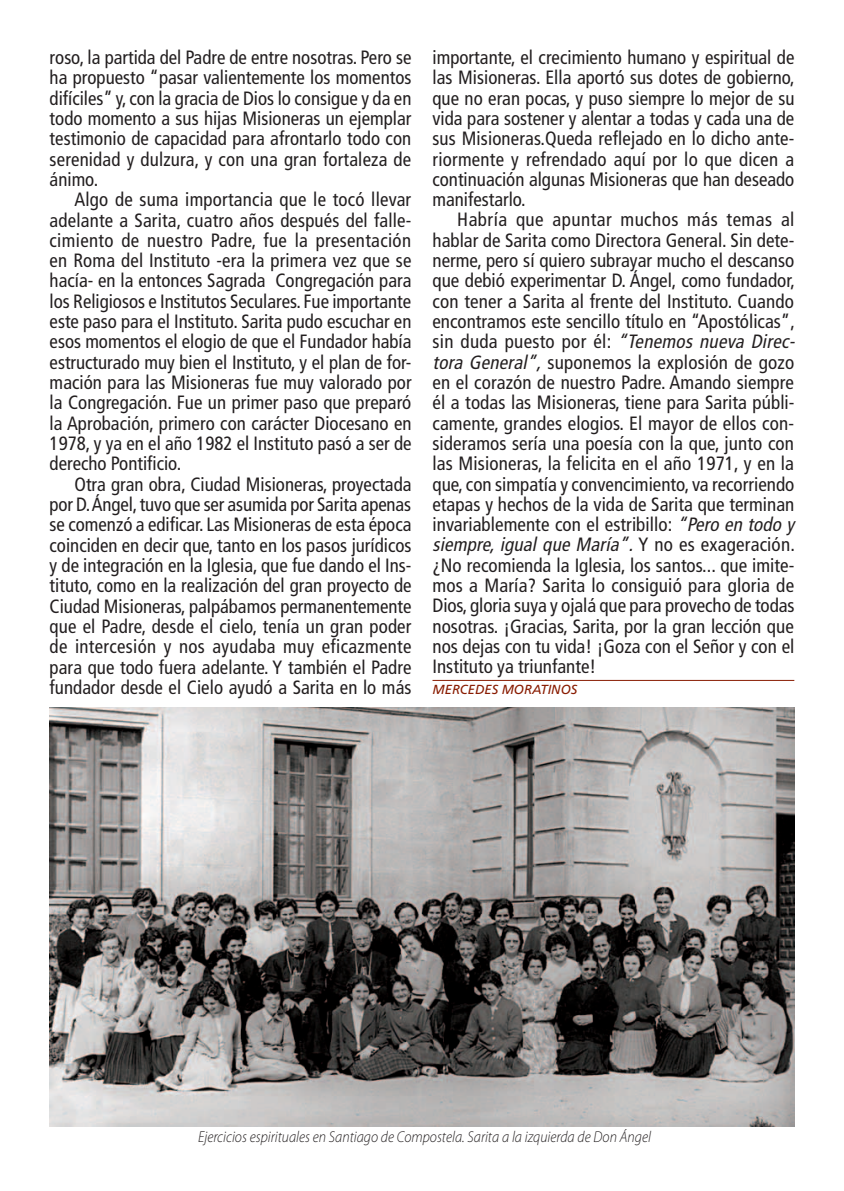
<style>
.page{position:relative;width:844px;height:1191px;background:#fff}
.page>*{position:absolute;margin:0;border:0;box-sizing:border-box;transform-origin:0 0}
.t1{font:condensed 19.25px/20.3px "Frutiger LT Std";color:#231f20;text-align:justify}
.t2{font:italic 300 15.75px "Myriad Pro";color:#231f20;scale:.9 1}
.t3{font:italic 13.12px "Frutiger LT Std";color:#891c02}
.s1{font-style:italic}
</style>
<div class="page">
<hr style="left:432px;top:680px;width:362px;height:1px;background:#891c02">
<img style="left:50px;top:708px;width:744px;height:418px">
<p class="t1" style="left:50px;top:47px;width:363px">roso, la partida del Padre de entre nosotras. Pero se ha propuesto “pasar valientemente los momentos difíciles” y, con la gracia de Dios lo consigue y da en todo momento a sus hijas Misioneras un ejemplar testimonio de capacidad para afrontarlo todo con serenidad y dulzura, y con una gran fortaleza de ánimo.</p>
<p class="t1" style="left:50px;top:189px;width:363px;text-indent:25px">Algo de suma importancia que le tocó llevar adelante a Sarita, cuatro años después del falle&shy;cimiento de nuestro Padre, fue la presentación en Roma del Instituto -era la primera vez que se hacía- en la entonces Sagrada Congregación para los Religiosos e Institutos Seculares. Fue importante este paso para el Instituto. Sarita pudo escuchar en esos momentos el elogio de que el Fundador había estructurado muy bien el Instituto, y el plan de for&shy;mación para las Misioneras fue muy valorado por la Congregación. Fue un primer paso que preparó la Aprobación, primero con carácter Diocesano en 1978, y ya en el año 1982 el Instituto pasó a ser de derecho Pontificio.</p>
<p class="t1" style="left:50px;top:474px;width:363px;text-indent:25px">Otra gran obra, Ciudad Misioneras, proyectada por D. Ángel, tuvo que ser asumida por Sarita apenas se comenzó a edificar. Las Misioneras de esta época coinciden en decir que, tanto en los pasos jurídicos y de integración en la Iglesia, que fue dando el Ins&shy;tituto, como en la realización del gran proyecto de Ciudad Misioneras, palpábamos permanentemente que el Padre, desde el cielo, tenía un gran poder de intercesión y nos ayudaba muy eficazmente para que todo fuera adelante. Y también el Padre fundador desde el Cielo ayudó a Sarita en lo más</p>
<p class="t1" style="left:432px;top:47px;width:364px">importante, el crecimiento humano y espiritual de las Misioneras. Ella aportó sus dotes de gobierno, que no eran pocas, y puso siempre lo mejor de su vida para sostener y alentar a todas y cada una de sus Misioneras.Queda reflejado en lo dicho ante&shy;riormente y refrendado aquí por lo que dicen a continuación algunas Misioneras que han deseado manifestarlo.</p>
<p class="t1" style="left:432px;top:210px;width:368px;text-align:left;text-indent:25px">Habría que apuntar muchos más temas al hablar de Sarita como Directora General. Sin dete&shy;nerme, pero sí quiero subrayar mucho el descanso que debió experimentar D. Ángel, como fundador, con tener a Sarita al frente del Instituto. Cuando encontramos este sencillo título en “Apostólicas”, s i n d u d a p u e s t o p o r é l : <span class="s1">“Tenemos nueva Direc&shy;tora General”,</span> suponemos la explosión de gozo en el corazón de nuestro Padre. Amando siempre él a todas las Misioneras, tiene para Sarita públi&shy;camente, grandes elogios. El mayor de ellos con&shy;sideramos sería una poesía con la que, junto con las Misioneras, la felicita en el año 1971, y en la que, con simpatía y convencimiento, va recorriendo etapas y hechos de la vida de Sarita que terminan invariablemente con el estribillo: <span class="s1">“Pero en todo y siempre,igual que María”.</span>Y n o e s exa g e ra c i ó n . ¿No recomienda la Iglesia, los santos... que imite&shy;mos a María? Sarita lo consiguió para gloria de Dios, gloria suya y ojalá que para provecho de todas nosotras. ¡Gracias, Sarita, por la gran lección que nos dejas con tu vida! ¡Goza con el Señor y con el Instituto ya triunfante!</p>
<p class="t3" style="left:432px;top:682px;width:146px">MERCEDES MORATINOS</p>
<p class="t2" style="left:198px;top:1128px;width:504px">Ejercicios espirituales en Santiago de Compostela. Sarita a la izquierda de Don Ángel</p>
</div>
